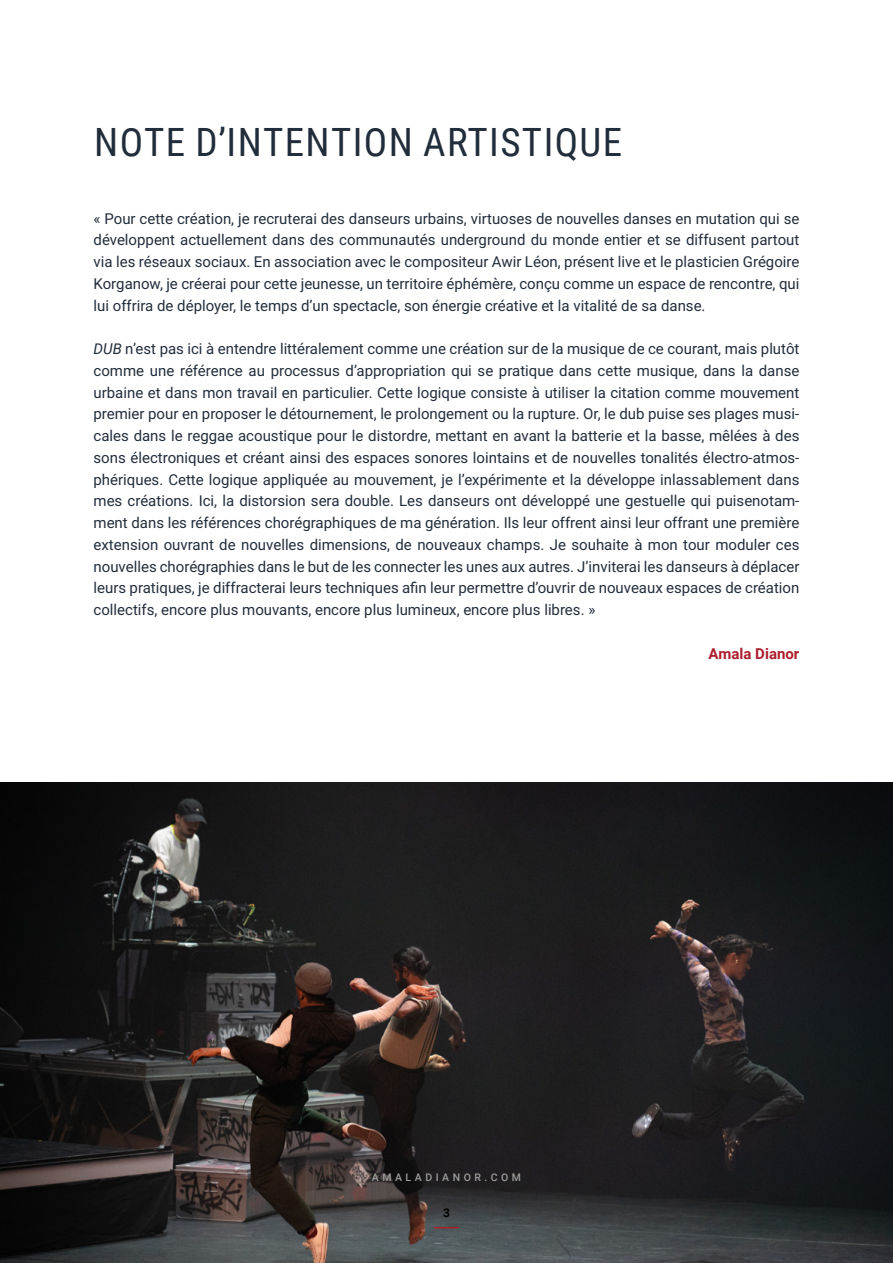
<style>
.page{position:relative;width:893px;height:1263px;background:#fff}
.page>*{position:absolute;margin:0;border:0;box-sizing:border-box;transform-origin:0 0}
.t1{font:39px "Roboto Condensed";letter-spacing:.035em;color:#222d3b}
.t2{font:15px/21.8px "Roboto";color:#222d3b;text-align:justify}
.t3{font:700 15px "Roboto";color:#ac1f2d}
.t4{font:700 12px "Roboto";color:#000}
.t5{font:500 10.5px "Roboto";letter-spacing:.335em;color:#9d9d9c}
.s1{font-style:italic}
</style>
<div class="page">
<img style="left:0;top:782px;width:893px;height:481px">
<svg style="left:434px;top:1227px;width:25px;height:1px"></svg>
<h1 class="t1" style="left:94px;top:114px;width:529px">NOTE D’INTENTION ARTISTIQUE</h1>
<p class="t2" style="left:94px;top:207px;width:707px">« Pour cette création, je recruterai des danseurs urbains, virtuoses de nouvelles danses en mutation qui se développent actuellement dans des communautés underground du monde entier et se diffusent partout via les réseaux sociaux. En association avec le compositeur Awir Léon, présent live et le plasticien Grégoire Korganow, je créerai pour cette jeunesse, un territoire éphémère, conçu comme un espace de rencontre, qui lui offrira de déployer, le temps d’un spectacle, son énergie créative et la vitalité de sa danse.</p>
<p class="t2" style="left:94px;top:337px;width:707px"><span class="s1">DUB</span> n’est pas ici à entendre littéralement comme une création sur de la musique de ce courant, mais plutôt comme une référence au processus d’appropriation qui se pratique dans cette musique, dans la danse urbaine et dans mon travail en particulier. Cette logique consiste à utiliser la citation comme mouvement premier pour en proposer le détournement, le prolongement ou la rupture. Or, le dub puise ses plages musi&shy;cales dans le reggae acoustique pour le distordre, mettant en avant la batterie et la basse, mêlées à des sons électroniques et créant ainsi des espaces sonores lointains et de nouvelles tonalités électro-atmos&shy;phériques. Cette logique appliquée au mouvement, je l’expérimente et la développe inlassablement dans mes créations. Ici, la distorsion sera double. Les danseurs ont développé une gestuelle qui puisenotam&shy;ment dans les références chorégraphiques de ma génération. Ils leur offrent ainsi leur offrant une première extension ouvrant de nouvelles dimensions, de nouveaux champs. Je souhaite à mon tour moduler ces nouvelles chorégraphies dans le but de les connecter les unes aux autres. J’inviterai les danseurs à déplacer leurs pratiques, je diffracterai leurs techniques afin leur permettre d’ouvrir de nouveaux espaces de création collectifs, encore plus mouvants, encore plus lumineux, encore plus libres. »</p>
<p class="t3" style="left:708px;top:643px;width:92px">Amala Dianor</p>
<p class="t5" style="left:372px;top:1169px;width:151px">AMALADIANOR.COM</p>
<p class="t4" style="left:443px;top:1204px;width:8px">3</p>
</div>
